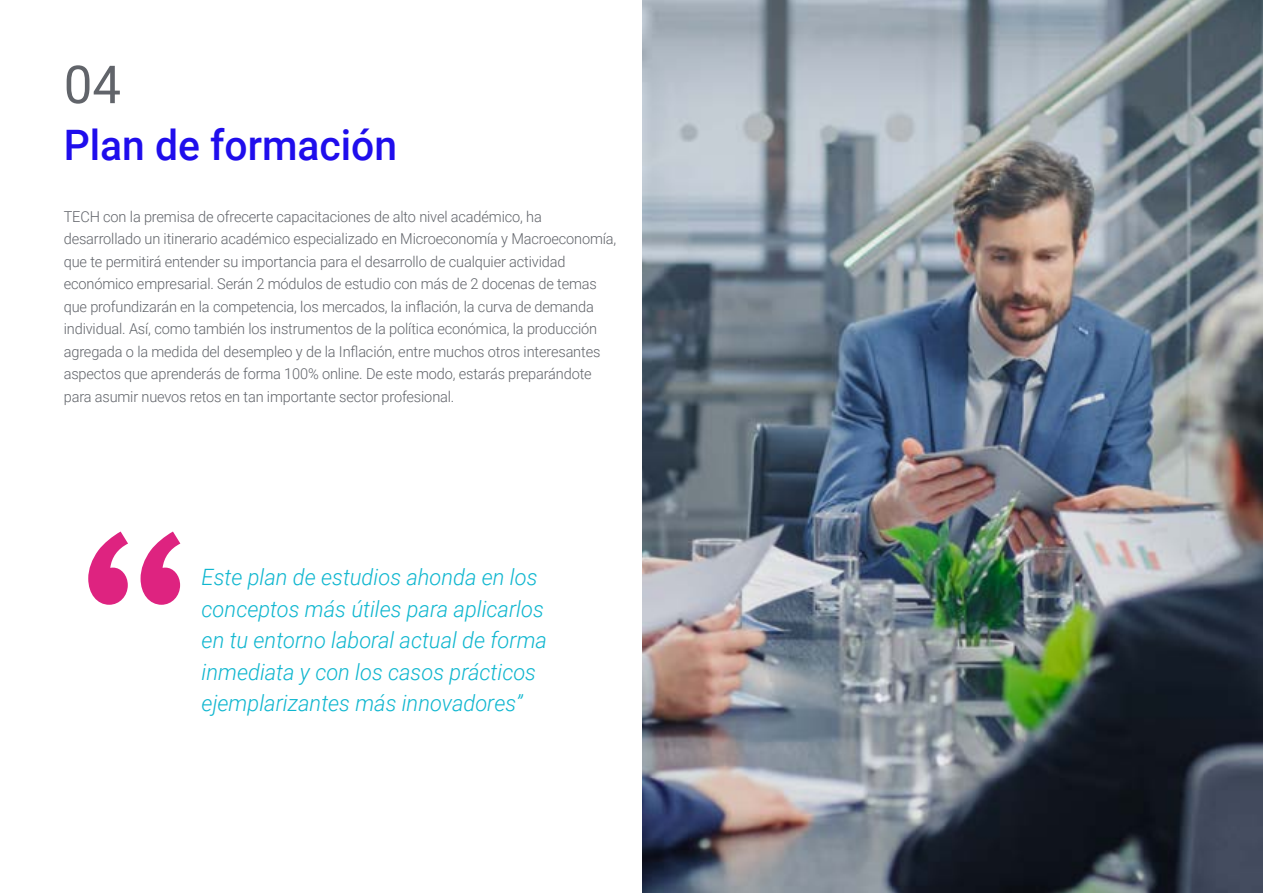
<style>
.page{position:relative;width:1263px;height:893px;background:#fff}
.page>*{position:absolute;margin:0;border:0;box-sizing:border-box;transform-origin:0 0}
.t1{font:52.5px "Roboto";color:#61646a}
.t2{font:500 42px "Roboto";color:#1f0dec}
.t3{font:italic 300 22.5px/31.5px "Roboto";color:#0fb6cf}
.t4{font:300 15px/22.5px "Roboto";letter-spacing:-.01em;color:#61646a}
</style>
<div class="page">
<svg style="left:88px;top:531px;width:92px;height:74px"></svg>
<img style="left:642px;top:0;width:621px;height:893px">
<h1 class="t1" style="left:64px;top:48px;width:59px">04</h1>
<h2 class="t2" style="left:64px;top:115px;width:335px">Plan de formación</h2>
<p class="t4" style="left:64px;top:205px;width:554px">TECH con la premisa de ofrecerte capacitaciones de alto nivel académico, ha desarrollado un itinerario académico especializado en Microeconomía y Macroeconomía, que te permitirá entender su importancia para el desarrollo de cualquier actividad económico empresarial. Serán 2 módulos de estudio con más de 2 docenas de temas que profundizarán en la competencia, los mercados, la inflación, la curva de demanda individual. Así, como también los instrumentos de la política económica, la producción agregada o la medida del desempleo y de la Inflación, entre muchos otros interesantes aspectos que aprenderás de forma 100% online. De este modo, estarás preparándote para asumir nuevos retos en tan importante sector profesional.</p>
<h3 class="t3" style="left:202px;top:560px;width:347px">Este plan de estudios ahonda en los conceptos más útiles para aplicarlos en tu entorno laboral actual de forma inmediata y con los casos prácticos ejemplarizantes más innovadores”</h3>
</div>
